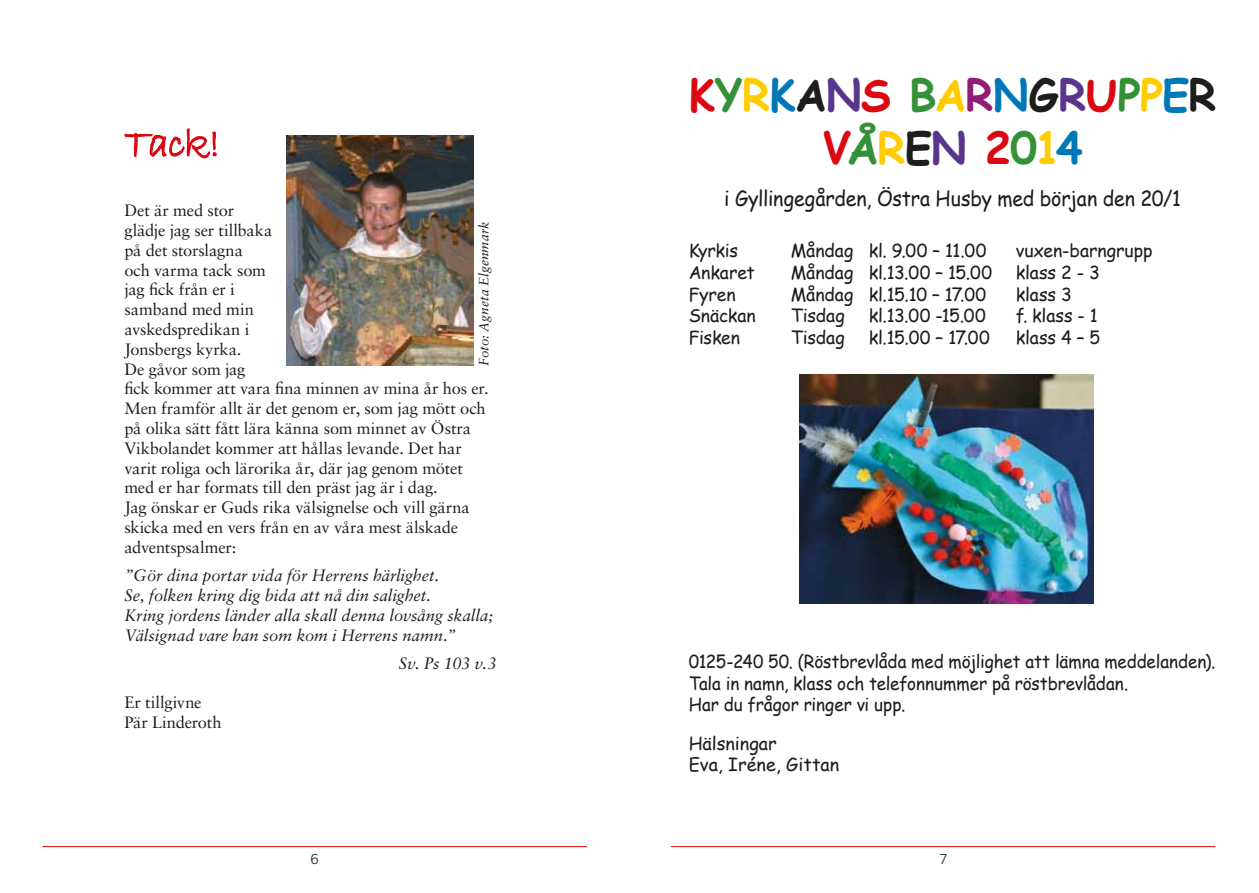
<style>
.page{position:relative;width:1259px;height:893px;background:#fff}
.page>*{position:absolute;margin:0;border:0;box-sizing:border-box;transform-origin:0 0}
.t1{font:700 43.5px/52.2px "Comic Sans MS";letter-spacing:-.015em;color:#db0812;text-align:center}
.t2{font:21px "Comic Sans MS";letter-spacing:-.005em;color:#1d1d1b;scale:.93 1}
.t3{font:18px/21.6px "Comic Sans MS";letter-spacing:-.005em;color:#1d1d1b}
.t4{font:18px/21.6px "Comic Sans MS";letter-spacing:-.005em;color:#1d1d1b;scale:.95 1}
.t5{font:16.5px/19.8px "Sabon LT";letter-spacing:-.01em;color:#1d1d1b}
.t6{font:italic 16.5px/19.8px "Sabon LT";color:#1d1d1b}
.t7{font:15px "Foundry Sterling";color:#1d1d1b}
.t8{font:italic 13.5px "Sabon LT";letter-spacing:.01em;color:#1d1d1b}
.s1{color:#359138}
.s2{color:#fc0}
.s3{color:#0078b7}
.s4{color:#1d1d1b}
.s5{color:#59358c}
.s6{color:#901c75}
</style>
<div class="page">
<hr style="left:43px;top:846px;width:544px;height:1px;background:#db0812">
<hr style="left:671px;top:846px;width:544px;height:1px;background:#db0812">
<img style="left:799px;top:374px;width:294px;height:230px">
<svg style="left:124px;top:128px;width:93px;height:31px"></svg>
<img style="left:286px;top:135px;width:188px;height:231px">
<p class="t5" style="left:124px;top:200px;width:366px">Det är med stor<br>glädje jag ser tillbaka<br>på det storslagna<br>och varma tack som<br>jag fick från er i<br>samband med min<br>avskedspredikan i<br>Jonsbergs kyrka.<br>De gåvor som jag<br>fick kommer att vara fina minnen av mina år hos er.<br>Men framför allt är det genom er, som jag mött och på olika sätt fått lära känna som minnet av Östra<br>Vikbolandet kommer att hållas levande. Det har varit roliga och lärorika år, där jag genom mötet med er har formats till den präst jag är i dag.<br>Jag önskar er Guds rika välsignelse och vill gärna skicka med en vers från en av våra mest älskade adventspsalmer:</p>
<p class="t6" style="left:124px;top:565px;width:370px">”Gör dina portar vida för Herrens härlighet.<br>Se, folken kring dig bida att nå din salighet.<br>Kring jordens länder alla skall denna lovsång skalla; Välsignad vare han som kom i Herrens namn.”</p>
<p class="t6" style="left:399px;top:653px;width:99px">Sv. Ps 103 v.3</p>
<p class="t5" style="left:124px;top:693px;width:99px">Er tillgivne<br>Pär Linderoth</p>
<p class="t8" style="left:476px;top:366px;width:146px;rotate:-90deg">Foto: Agneta Elgenmark</p>
<h1 class="t1" style="left:689px;top:68px;width:529px">K<span class="s1">Y</span><span class="s2">R</span><span class="s3">K</span><span class="s4">A</span><span class="s5">N</span>S <span class="s1">B</span><span class="s2">A</span><span class="s6">R</span><span class="s3">N</span><span class="s4">G</span><span class="s5">R</span>U<span class="s1">P</span><span class="s2">P</span><span class="s3">E</span><span class="s4">R<br></span>V<span class="s1">Å</span><span class="s2">R</span><span class="s4">E</span><span class="s5">N</span> 2<span class="s1">0</span><span class="s2">1</span><span class="s3">4</span></h1>
<p class="t2" style="left:724px;top:183px;width:492px">i Gyllingegården, Östra Husby med början den 20/1</p>
<p class="t3" style="left:688px;top:240px;width:51px">Kyrkis</p>
<p class="t3" style="left:790px;top:240px;width:197px">Måndag kl. 9.00 – 11.00</p>
<p class="t3" style="left:1015px;top:240px;width:138px">vuxen-barngrupp</p>
<p class="t3" style="left:688px;top:261px;width:68px">Ankaret</p>
<p class="t3" style="left:790px;top:261px;width:203px">Måndag kl.13.00 – 15.00</p>
<p class="t3" style="left:1015px;top:261px;width:85px">klass 2 - 3</p>
<p class="t3" style="left:688px;top:283px;width:48px">Fyren</p>
<p class="t3" style="left:790px;top:283px;width:197px">Måndag kl.15.10 – 17.00</p>
<p class="t3" style="left:1015px;top:283px;width:58px">klass 3</p>
<p class="t3" style="left:688px;top:304px;width:68px">Snäckan</p>
<p class="t3" style="left:790px;top:304px;width:55px">Tisdag</p>
<p class="t3" style="left:868px;top:304px;width:119px">kl.13.00 -15.00</p>
<p class="t3" style="left:1015px;top:304px;width:84px">f. klass - 1</p>
<p class="t3" style="left:688px;top:326px;width:53px">Fisken</p>
<p class="t3" style="left:790px;top:326px;width:55px">Tisdag</p>
<p class="t3" style="left:868px;top:326px;width:123px">kl.15.00 – 17.00</p>
<p class="t3" style="left:1015px;top:326px;width:86px">klass 4 – 5</p>
<p class="t4" style="left:688px;top:650px;width:556px">0125-240 50. (Röstbrevlåda med möjlighet att lämna meddelanden).<br>Tala in namn, klass och telefonnummer på röstbrevlådan.<br>Har du frågor ringer vi upp.</p>
<p class="t3" style="left:688px;top:732px;width:152px">Hälsningar<br>Eva, Iréne, Gittan</p>
<p class="t7" style="left:310px;top:850px;width:10px">6</p>
<p class="t7" style="left:938px;top:850px;width:10px">7</p>
</div>
